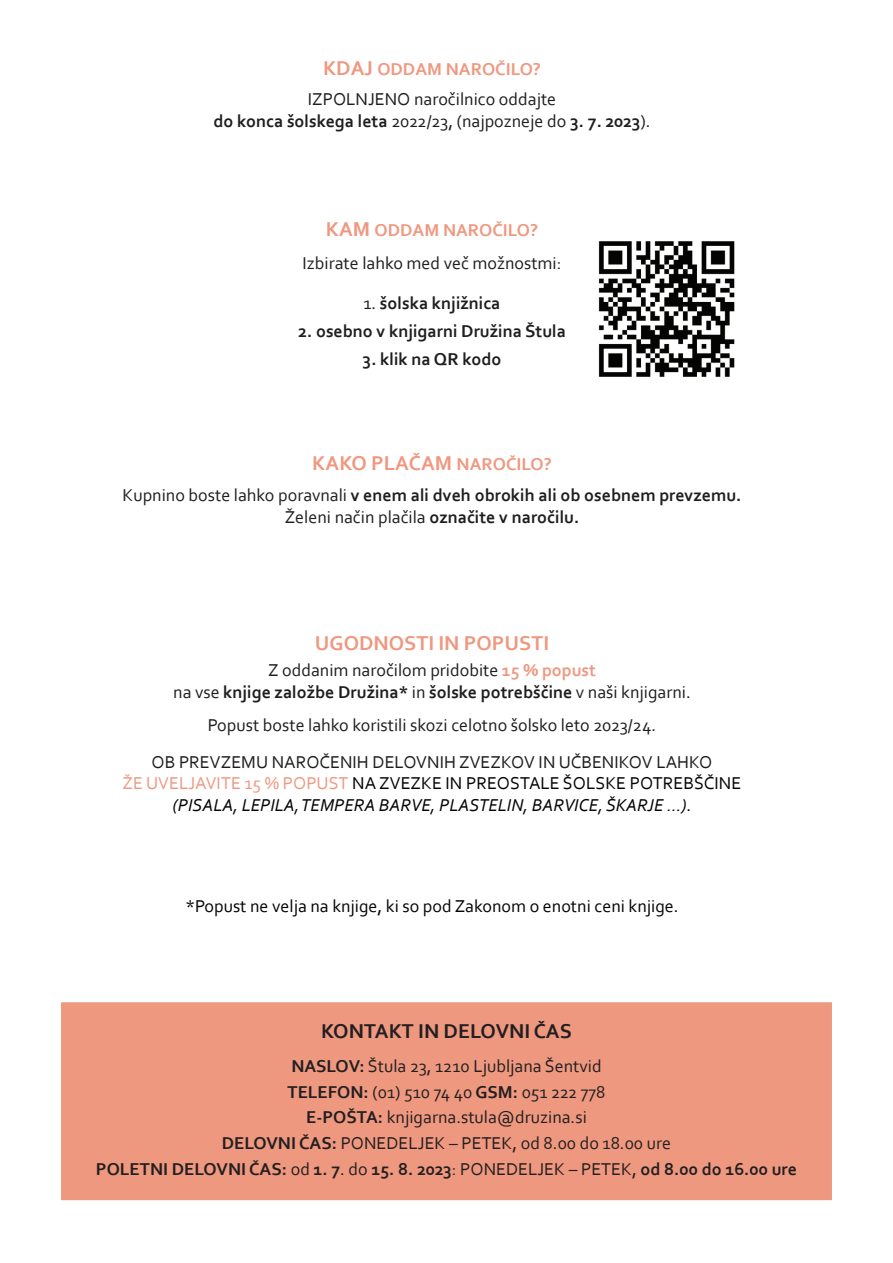
<style>
.page{position:relative;width:893px;height:1263px;background:#fff}
.page>*{position:absolute;margin:0;border:0;box-sizing:border-box;transform-origin:0 0}
.t1{font:700 21px "Corbel";color:#ef9880}
.t2{font:700 21px "Corbel";color:#231f20}
.t3{font:18px/30.2px "Corbel";color:#201d1e;text-align:center}
.t4{font:18px/25.8px "Corbel";color:#231f20;text-align:center}
.t5{font:700 18px/21.6px "Corbel";color:#201d1e;text-align:center}
.t6{font:italic 18px/21.6px "Corbel";color:#040503;text-align:center}
.t7{font:18px "Corbel";color:#040503}
.s1{font-weight:700;font-size:21px;color:#ef9880}
.s2{font-weight:700;color:#ef9880}
.s3{font-weight:400}
.s4{font-size:18px}
.s5{font-weight:700}
.s6{font-style:normal;color:#ef9880}
.s7{font-style:normal}
</style>
<div class="page">
<div style="left:60px;top:1001px;width:773px;height:201px;background:#ef9880;border:2px solid #fff"></div>
<img style="left:598px;top:241px;width:137px;height:136px">
<p class="t3" style="left:308px;top:54px;width:250px"><span class="s1">KDAJ</span> <span class="s2">ODDAM NAROČILO?<br></span>IZPOLNJENO naročilnico oddajte</p>
<p class="t5" style="left:213px;top:110px;width:439px">do konca šolskega leta <span class="s3">2022/23, (najpozneje do</span> 3. 7. 2023<span class="s3">).</span></p>
<p class="t3" style="left:303px;top:214px;width:260px;line-height:32.2px"><span class="s1">KAM</span> <span class="s2">ODDAM NAROČILO?<br></span>Izbirate lahko med več možnostmi:</p>
<p class="t5" style="left:363px;top:292px;width:139px"><span class="s3">1.</span> šolska knjižnica</p>
<p class="t5" style="left:298px;top:320px;width:269px">2. osebno v knjigarni Družina Štula</p>
<p class="t5" style="left:363px;top:348px;width:140px">3. klik na QR kodo</p>
<p class="t1" style="left:312px;top:450px;width:241px">KAKO PLAČAM <span class="s4">NAROČILO?</span></p>
<p class="t5" style="left:123px;top:484px;width:620px"><span class="s3">Kupnino boste lahko poravnali</span> v enem ali dveh obrokih ali ob osebnem prevzemu.<br><span class="s3">Želeni način plačila</span> označite v naročilu.</p>
<p class="t1" style="left:315px;top:630px;width:236px">UGODNOSTI IN POPUSTI</p>
<p class="t3" style="left:173px;top:659px;width:519px;line-height:21.6px">Z oddanim naročilom pridobite <span class="s2">15 % popust<br></span>na vse <span class="s5">knjige založbe Družina*</span> in <span class="s5">šolske potrebščine</span> v naši knjigarni.</p>
<p class="t3" style="left:152px;top:707px;width:562px;line-height:36.2px">Popust boste lahko koristili skozi celotno šolsko leto 2023/24.<br>OB PREVZEMU NAROČENIH DELOVNIH ZVEZKOV IN UČBENIKOV LAHKO</p>
<p class="t6" style="left:123px;top:772px;width:620px"><span class="s6">ŽE UVELJAVITE 15 % POPUST</span> <span class="s7">NA ZVEZKE IN PREOSTALE ŠOLSKE POTREBŠČINE </span>(PISALA, LEPILA, TEMPERA BARVE, PLASTELIN, BARVICE, ŠKARJE …)<span class="s7">.</span></p>
<p class="t7" style="left:185px;top:894px;width:495px">*Popust ne velja na knjige, ki so pod Zakonom o enotni ceni knjige.</p>
<p class="t2" style="left:321px;top:1018px;width:252px">KONTAKT IN DELOVNI ČAS</p>
<p class="t4" style="left:96px;top:1052px;width:703px"><span class="s5">NASLOV:</span> Štula 23, 1210 Ljubljana Šentvid<br><span class="s5">TELEFON:</span> (01) 510 74 40 <span class="s5">GSM:</span> 051 222 778<br><span class="s5">E-POŠTA:</span> knjigarna.stula@druzina.si<br><span class="s5">DELOVNI ČAS:</span> PONEDELJEK – PETEK, od 8.00 do 18.00 ure<br><span class="s5">POLETNI DELOVNI ČAS:</span> od <span class="s5">1. 7</span>. do <span class="s5">15. 8. 2023</span>: PONEDELJEK – PETEK, <span class="s5">od 8.00 do 16.00 ure</span></p>
</div>
